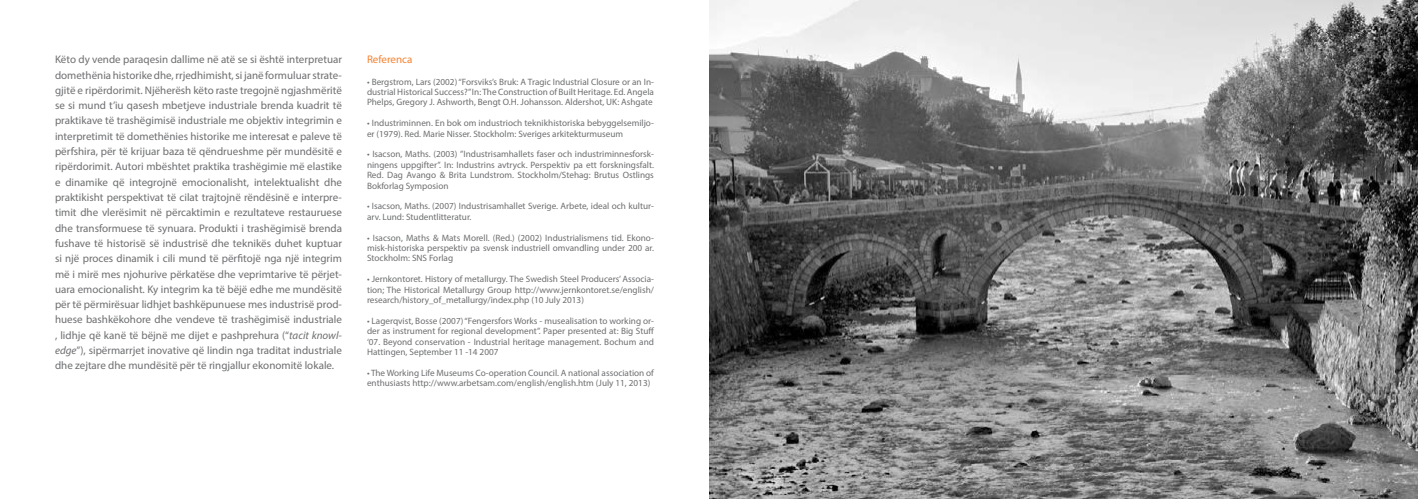
<style>
.page{position:relative;width:1418px;height:499px;background:#fff}
.page>*{position:absolute;margin:0;border:0;box-sizing:border-box;transform-origin:0 0}
.t1{font:11px/15.3px "Myriad Pro";color:#6d6e70;text-align:justify}
.t2{font:11px "Myriad Pro";color:#f58232}
.t3{font:9.2px/10.4px "Myriad Pro";color:#6d6e70;text-align:justify}
.s1{font-style:italic}
</style>
<div class="page">
<img style="left:709px;top:0;width:708px;height:499px">
<p class="t1" style="left:55px;top:52px;width:288px">Këto dy vende paraqesin dallime në atë se si është interpretuar domethënia historike dhe, rrjedhimisht, si janë formuluar strate&shy;gjitë e ripërdorimit. Njëherësh këto raste tregojnë ngjashmëritë se si mund t’iu qasesh mbetjeve industriale brenda kuadrit të praktikave të trashëgimisë industriale me objektiv integrimin e interpretimit të domethënies historike me interesat e paleve të përfshira, për të krijuar baza të qëndrueshme për mundësitë e ripërdorimit. Autori mbështet praktika trashëgimie më elastike e dinamike që integrojnë emocionalisht, intelektualisht dhe praktikisht perspektivat të cilat trajtojnë rëndësinë e interpre&shy;timit dhe vlerësimit në përcaktimin e rezultateve restauruese dhe transformuese të synuara. Produkti i trashëgimisë brenda fushave të historisë së industrisë dhe teknikës duhet kuptuar si një proces dinamik i cili mund të përfitojë nga një integrim më i mirë mes njohurive përkatëse dhe veprimtarive të përjet&shy;uara emocionalisht. Ky integrim ka të bëjë edhe me mundësitë për të përmirësuar lidhjet bashkëpunuese mes industrisë prod&shy;huese bashkëkohore dhe vendeve të trashëgimisë industriale , lidhje që kanë të bëjnë me dijet e pashprehura (“<span class="s1">tacit knowl&shy;edge</span>”), sipërmarrjet inovative që lindin nga traditat industriale dhe zejtare dhe mundësitë për të ringjallur ekonomitë lokale.</p>
<p class="t2" style="left:367px;top:53px;width:47px">Referenca</p>
<p class="t3" style="left:367px;top:76px;width:288px">• Bergstrom, Lars (2002) “Forsviks’s Bruk: A Tragic Industrial Closure or an In&shy;dustrial Historical Success?” In: The Construction of Built Heritage. Ed. Angela Phelps, Gregory J. Ashworth, Bengt O.H. Johansson. Aldershot, UK: Ashgate</p>
<p class="t3" style="left:367px;top:118px;width:288px">• Industriminnen. En bok om industrioch teknikhistoriska bebyggelsemiljo&shy;er (1979). Red. Marie Nisser. Stockholm: Sveriges arkitekturmuseum</p>
<p class="t3" style="left:367px;top:149px;width:288px">• Isacson, Maths. (2003) ”Industrisamhallets faser och industriminnesforsk&shy;ningens uppgifter”. In: Industrins avtryck. Perspektiv pa ett forskningsfalt.<br>Red. Dag Avango &amp; Brita Lundstrom. Stockholm/Stehag: Brutus Ostlings Bokforlag Symposion</p>
<p class="t3" style="left:367px;top:201px;width:288px">• Isacson, Maths. (2007) Industrisamhallet Sverige. Arbete, ideal och kultur&shy;arv. Lund: Studentlitteratur.</p>
<p class="t3" style="left:367px;top:232px;width:288px">• Isacson, Maths &amp; Mats Morell. (Red.) (2002) Industrialismens tid. Ekono&shy;misk-historiska perspektiv pa svensk industriell omvandling under 200 ar.<br>Stockholm: SNS Forlag</p>
<p class="t3" style="left:367px;top:274px;width:288px">• Jernkontoret. History of metallurgy. The Swedish Steel Producers’ Associa&shy;tion; The Historical Metallurgy Group http://www.jernkontoret.se/english/ research/history_of_metallurgy/index.php (10 July 2013)</p>
<p class="t3" style="left:367px;top:315px;width:289px">• Lagerqvist, Bosse (2007) “Fengersfors Works - musealisation to working or&shy;der as instrument for regional development”. Paper presented at: Big Stuff ‘07. Beyond conservation - Industrial heritage management. Bochum and Hattingen, September 11 -14 2007</p>
<p class="t3" style="left:367px;top:367px;width:288px">• The Working Life Museums Co-operation Council. A national association of enthusiasts http://www.arbetsam.com/english/english.htm (July 11, 2013)</p>
</div>
